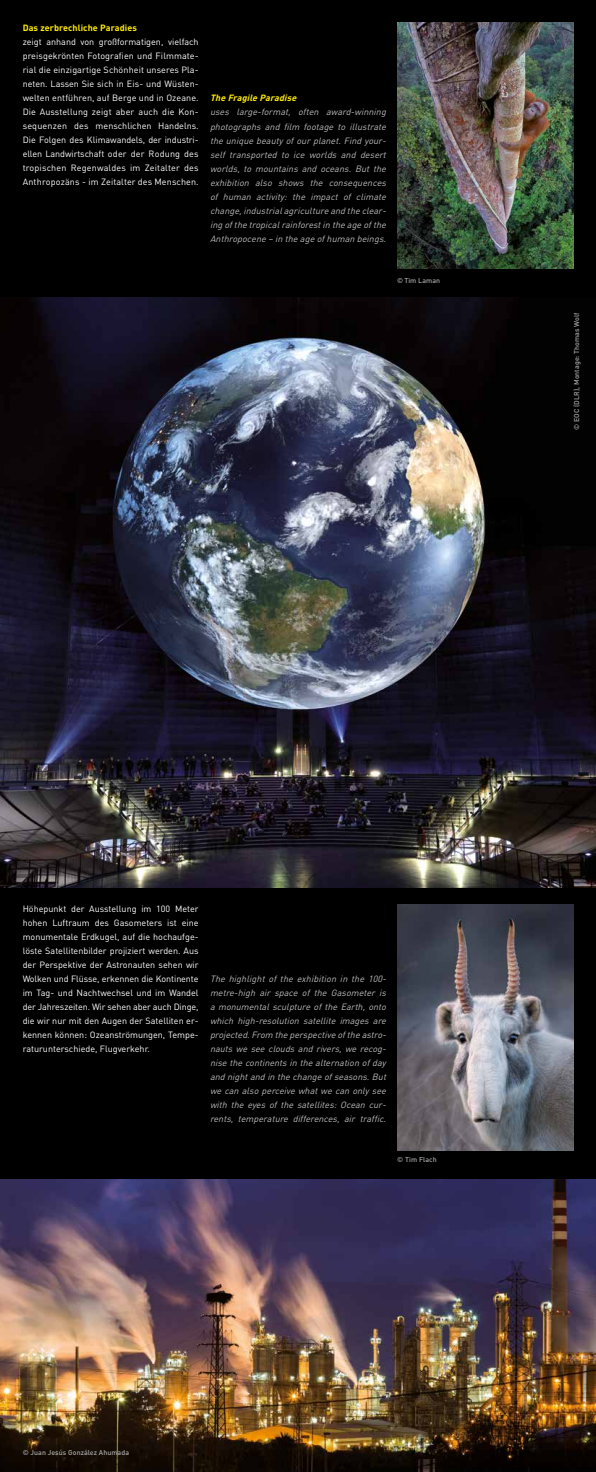
<style>
.page{position:relative;width:596px;height:1472px;background:#fff}
.page>*{position:absolute;margin:0;border:0;box-sizing:border-box;transform-origin:0 0}
.t1{font:9px/14px "DIN";color:#fff;text-align:justify}
.t2{font:italic 9px/14px "DIN";color:#bcbcbc;text-align:justify}
.t3{font:700 9px "DIN";letter-spacing:.01em;color:#ffed00}
.t4{font:italic 700 9px "DIN";color:#ffed00}
.t5{font:500 7px "DIN";letter-spacing:.01em;color:#a8a8a7}
</style>
<div class="page">
<div style="left:0;top:0;width:595px;height:1179px;background:#000"></div>
<img style="left:0;top:1179px;width:595px;height:292px">
<img style="left:397px;top:23px;width:176px;height:245px">
<img style="left:397px;top:904px;width:176px;height:245px">
<img style="left:0;top:298px;width:595px;height:589px">
<p class="t3" style="left:23px;top:21px;width:116px">Das zerbrechliche Paradies</p>
<p class="t1" style="left:23px;top:34px;width:177px">zeigt anhand von großformatigen, vielfach preisgekrönten Fotografien und Filmmate&shy;rial die einzigartige Schönheit unseres Pla&shy;neten. Lassen Sie sich in Eis- und Wüsten&shy;welten entführen, auf Berge und in Ozeane.<br>Die Ausstellung zeigt aber auch die Kon&shy;sequenzen des menschlichen Handelns.<br>Die Folgen des Klimawandels, der industri&shy;ellen Landwirtschaft oder der Rodung des tropischen Regenwaldes im Zeitalter des Anthropozäns - im Zeitalter des Menschen.</p>
<p class="t4" style="left:210px;top:92px;width:90px">The Fragile Paradise</p>
<p class="t2" style="left:210px;top:105px;width:180px">uses large-format, often award-winning photographs and film footage to illustrate the unique beautyofourplanet.Find your&shy;self transported to ice worlds and desert worlds, to mountains and oceans. But the exhibition also shows the consequences of human activity: the impact of climate change,industrialagriculture and the clear&shy;ing ofthe tropicalrainforestin the age ofthe Anthropocene – in the age ofhuman beings.</p>
<p class="t5" style="left:397px;top:276px;width:44px">© Tim Laman</p>
<p class="t5" style="left:571px;top:430px;width:119px;rotate:-90deg">© EOC (DLR), Montage: Thomas Wolf</p>
<p class="t1" style="left:23px;top:901px;width:177px">Höhepunkt der Ausstellung im 100 Meter hohen Luftraum des Gasometers ist eine monumentale Erdkugel, auf die hochaufge&shy;löste Satellitenbilder projiziert werden. Aus der Perspektive der Astronauten sehen wir Wolken und Flüsse, erkennen die Kontinente im Tag- und Nachtwechsel und im Wandel der Jahreszeiten. Wir sehen aber auch Dinge, die wir nur mit den Augen der Satelliten er&shy;kennen können: Ozeanströmungen, Tempe&shy;raturunterschiede, Flugverkehr.</p>
<p class="t2" style="left:210px;top:971px;width:180px">The highlight of the exhibition in the 100- metre-high air space of the Gasometer is a monumental sculpture of the Earth, onto which high-resolution satellite images are projected.From the perspective ofthe astro&shy;nauts we see clouds and rivers, we recog&shy;nise the continentsin the alternation ofday and nightand in the change ofseasons.But we can also perceive what we can only see with the eyes of the satellites: Ocean cur&shy;rents, temperature differences, air traffic.</p>
<p class="t5" style="left:397px;top:1154px;width:41px">© Tim Flach</p>
<p class="t5" style="left:23px;top:1447px;width:108px">© Juan Jesús González Ahumada</p>
</div>
